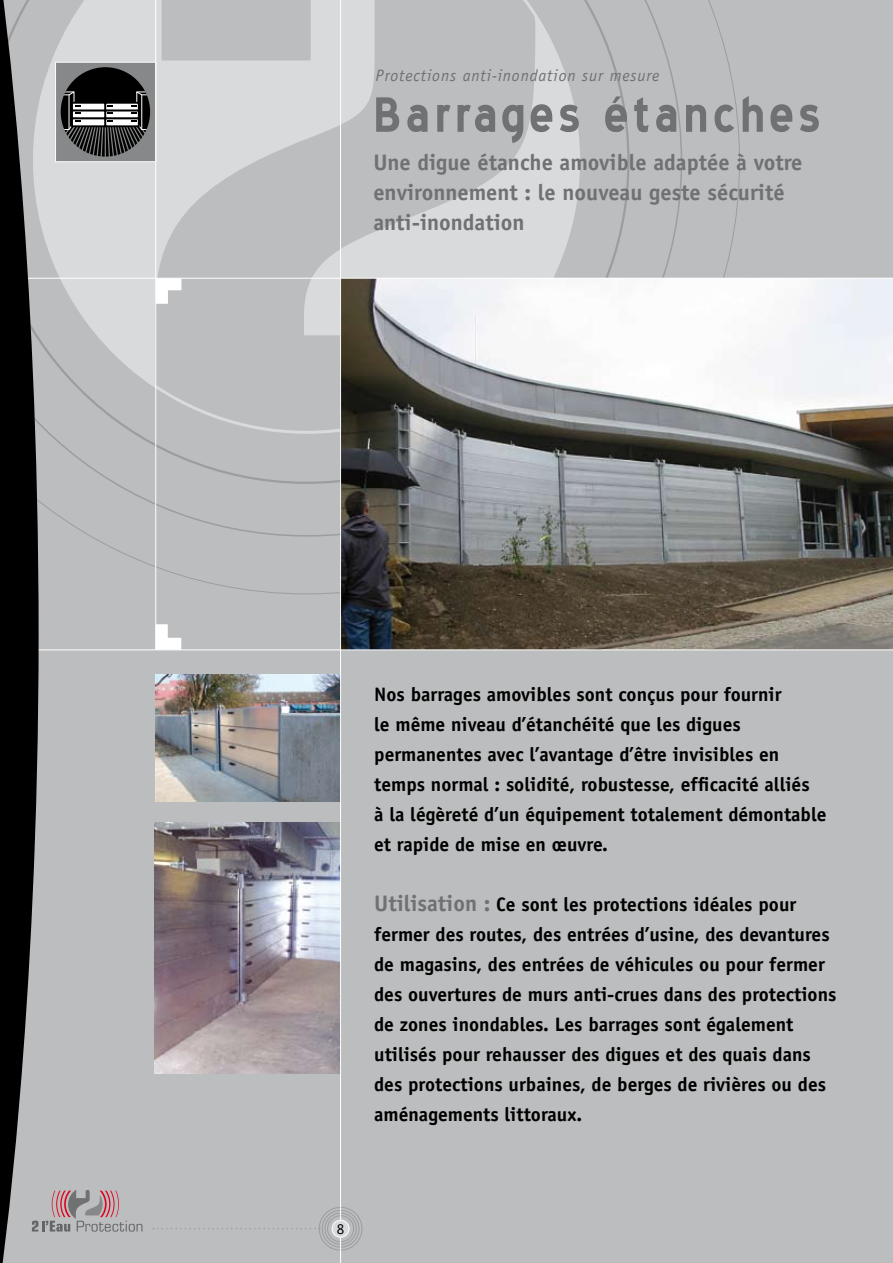
<style>
.page{position:relative;width:893px;height:1263px;background:#fff}
.page>*{position:absolute;margin:0;border:0;box-sizing:border-box;transform-origin:0 0}
.t1{font:700 60px "Blue Highway";letter-spacing:.07em;color:#707173}
.t2{font:700 22.5px/30px "Officina Sans";color:#707173}
.t3{font:700 19.5px/30px "Officina Sans";color:#000}
.t4{font:italic 16.5px "Officina Sans";letter-spacing:.05em;color:#707173}
.t5{font:15px "Officina Sans";color:#000}
.s1{font-size:22.5px;color:#707173}
</style>
<div class="page">
<div style="left:1px;top:0;width:892px;height:1263px;background:#bcbdbe"></div>
<svg style="left:39px;top:0;width:701px;height:594px"></svg>
<svg style="left:39px;top:0;width:336px;height:387px"></svg>
<svg style="left:304px;top:10px;width:276px;height:325px;fill:#d9dadb"></svg>
<img style="left:341px;top:279px;width:552px;height:370px">
<svg style="left:156px;top:279px;width:25px;height:25px"></svg>
<svg style="left:156px;top:624px;width:25px;height:25px"></svg>
<hr style="left:1px;top:278px;width:892px;height:1px;background:#fff">
<hr style="left:1px;top:649px;width:892px;height:1px;background:#fff">
<svg style="left:57px;top:62px;width:683px;height:100px"></svg>
<div style="left:55px;top:62px;width:101px;height:100px;border:1px solid #fff"></div>
<hr style="left:155px;top:0;width:1px;height:650px;background:#fff">
<svg style="left:153px;top:1228px;width:166px;height:1px"></svg>
<img style="left:155px;top:674px;width:185px;height:127px">
<img style="left:155px;top:822px;width:185px;height:251px">
<svg style="left:0;top:0;width:39px;height:1263px;fill:#000"></svg>
<div style="left:327px;top:1215px;width:27px;height:27px;border:1px solid #9c9d9f;border-radius:50%"></div>
<div style="left:325px;top:1213px;width:32px;height:32px;border:1px solid #9c9d9f;border-radius:50%"></div>
<div style="left:322px;top:1210px;width:37px;height:37px;border:1px solid #9c9d9f;border-radius:50%"></div>
<div style="left:319px;top:1207px;width:43px;height:43px;border:1px solid #9c9d9f;border-radius:50%"></div>
<hr style="left:340px;top:0;width:1px;height:1263px;background:#fff">
<svg style="left:32px;top:1189px;width:110px;height:42px"></svg>
<div style="left:332px;top:1220px;width:17px;height:17px;background:#d9dadb;border-radius:50%"></div>
<div style="left:332px;top:1220px;width:17px;height:17px;border:1px solid #fff;border-radius:50%"></div>
<p class="t4" style="left:376px;top:66px;width:285px">Protections anti-inondation sur mesure</p>
<h1 class="t1" style="left:373px;top:87px;width:449px">Barrages étanches</h1>
<p class="t2" style="left:373px;top:148px;width:431px">Une digue étanche amovible adaptée à votre environnement : le nouveau geste sécurité anti-inondation</p>
<p class="t3" style="left:374px;top:679px;width:454px">Nos barrages amovibles sont conçus pour fournir<br>le même niveau d’étanchéité que les digues permanentes avec l’avantage d’être invisibles en temps normal : solidité, robustesse, efficacité alliés<br>à la légèreté d’un équipement totalement démontable et rapide de mise en œuvre.</p>
<p class="t3" style="left:374px;top:889px;width:464px"><span class="s1">Utilisation :</span> Ce sont les protections idéales pour fermer des routes, des entrées d’usine, des devantures de magasins, des entrées de véhicules ou pour fermer des ouvertures de murs anti-crues dans des protections de zones inondables. Les barrages sont également utilisés pour rehausser des digues et des quais dans des protections urbaines, de berges de rivières ou des aménagements littoraux.</p>
<p class="t5" style="left:337px;top:1220px;width:9px">8</p>
</div>
